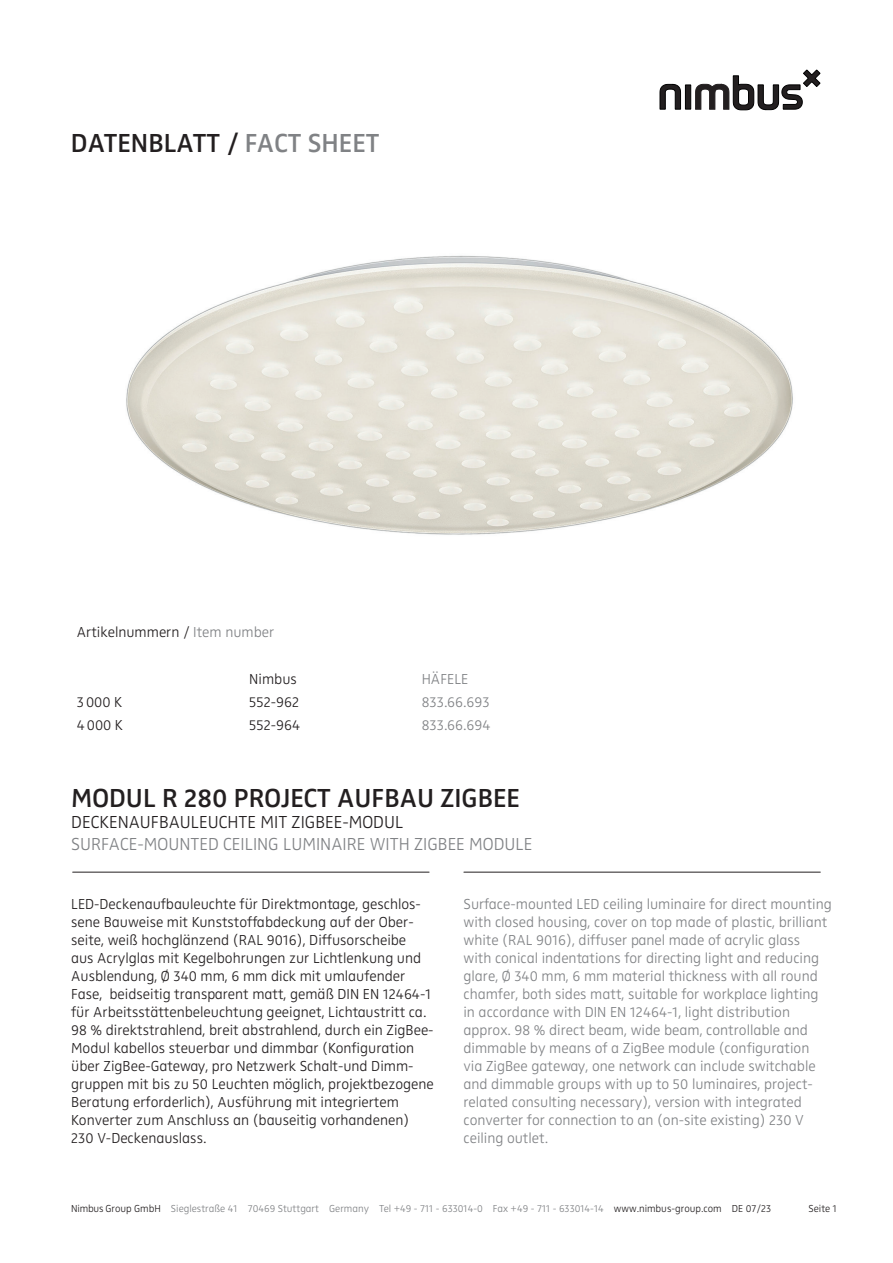
<style>
.page{position:relative;width:893px;height:1263px;background:#fff}
.page>*{position:absolute;margin:0;border:0;box-sizing:border-box;transform-origin:0 0}
.t1{font:27px "Zwo Semi Bold LF Plain Alt";color:#231f20}
.t2{font:18px "Zwo Light LF Plain Alt";color:#808285}
.t3{font:18px "Zwo Light LF Plain Alt";color:#231f20}
.t4{font:15px/18px "Zwo Light LF Plain Alt";color:#231f20}
.t5{font:15px/18px "Zwo Light LF Plain Alt";color:#808285}
.t6{font:10.5px "Zwo Light LF Plain Alt";color:#808285}
.t7{font:10.5px "Zwo Light LF Plain Alt";color:#231f20}
.s1{color:#808285}
.s2{color:#231f20}
</style>
<div class="page">
<svg style="left:660px;top:70px;width:160px;height:40px"></svg>
<hr style="left:73px;top:872px;width:356px;height:1px;background:#231f20">
<hr style="left:464px;top:872px;width:356px;height:1px;background:#231f20">
<img style="left:126px;top:255px;width:667px;height:280px">
<h1 class="t1" style="left:71px;top:127px;width:310px">DATENBLATT / <span class="s1">FACT SHEET</span></h1>
<p class="t4" style="left:77px;top:623px;width:199px">Artikelnummern / <span class="s1">Item number</span></p>
<p class="t4" style="left:249px;top:670px;width:49px">Nimbus</p>
<p class="t5" style="left:422px;top:670px;width:48px">HÄFELE</p>
<p class="t4" style="left:77px;top:693px;width:47px">3000 K</p>
<p class="t4" style="left:249px;top:693px;width:51px">552-962</p>
<p class="t5" style="left:422px;top:693px;width:70px">833.66.693</p>
<p class="t4" style="left:77px;top:716px;width:48px">4000 K</p>
<p class="t4" style="left:249px;top:716px;width:52px">552-964</p>
<p class="t5" style="left:422px;top:716px;width:70px">833.66.694</p>
<h1 class="t1" style="left:71px;top:782px;width:450px">MODUL R 280 PROJECT AUFBAU ZIGBEE</h1>
<p class="t3" style="left:71px;top:811px;width:334px">DECKENAUFBAULEUCHTE MIT ZIGBEE-MODUL</p>
<p class="t2" style="left:71px;top:833px;width:463px">SURFACE-MOUNTED CEILING LUMINAIRE WITH ZIGBEE MODULE</p>
<p class="t4" style="left:71px;top:894px;width:364px">LED-Deckenaufbauleuchte für Direktmontage, geschlos&shy;sene Bauweise mit Kunststoffabdeckung auf der Ober&shy;seite, weiß hochglänzend (RAL 9016), Diffusorscheibe<br>aus Acrylglas mit Kegelbohrungen zur Lichtlenkung und Ausblendung, Ø 340 mm, 6 mm dick mit umlaufender Fase, beidseitig transparent matt, gemäß DIN EN 12464-1 für Arbeitsstättenbeleuchtung geeignet, Lichtaustritt ca.<br>98 % direktstrahlend, breit abstrahlend, durch ein ZigBee-Modul kabellos steuerbar und dimmbar (Konfiguration über ZigBee-Gateway, pro Netzwerk Schalt-und Dimm&shy;gruppen mit bis zu 50 Leuchten möglich, projektbezogene Beratung erforderlich), Ausführung mit integriertem Konverter zum Anschluss an (bauseitig vorhandenen)<br>230 V-Deckenauslass.</p>
<p class="t5" style="left:463px;top:894px;width:370px">Surface-mounted LED ceiling luminaire for direct mounting with closed housing, cover on top made of plastic, brilliant white (RAL 9016), diffuser panel made of acrylic glass with conical indentations for directing light and reducing glare, Ø 340 mm, 6 mm material thickness with all round chamfer, both sides matt, suitable for workplace lighting in accordance with DIN EN 12464-1, light distribution approx. 98 % direct beam, wide beam, controllable and dimmable by means of a ZigBee module (configuration via ZigBee gateway, one network can include switchable and dimmable groups with up to 50 luminaires, project&shy;related consulting necessary), version with integrated converter for connection to an (on-site existing) 230 V ceiling outlet.</p>
<p class="t6" style="left:71px;top:1203px;width:701px"><span class="s2">Nimbus Group GmbH</span> Sieglestraße 41 70469 Stuttgart Germany Tel +49 - 711 - 633014-0 Fax +49 - 711 - 633014-14 <span class="s2">www.nimbus-group.com DE 07/23</span></p>
<p class="t7" style="left:809px;top:1202px;width:30px">Seite 1</p>
</div>
